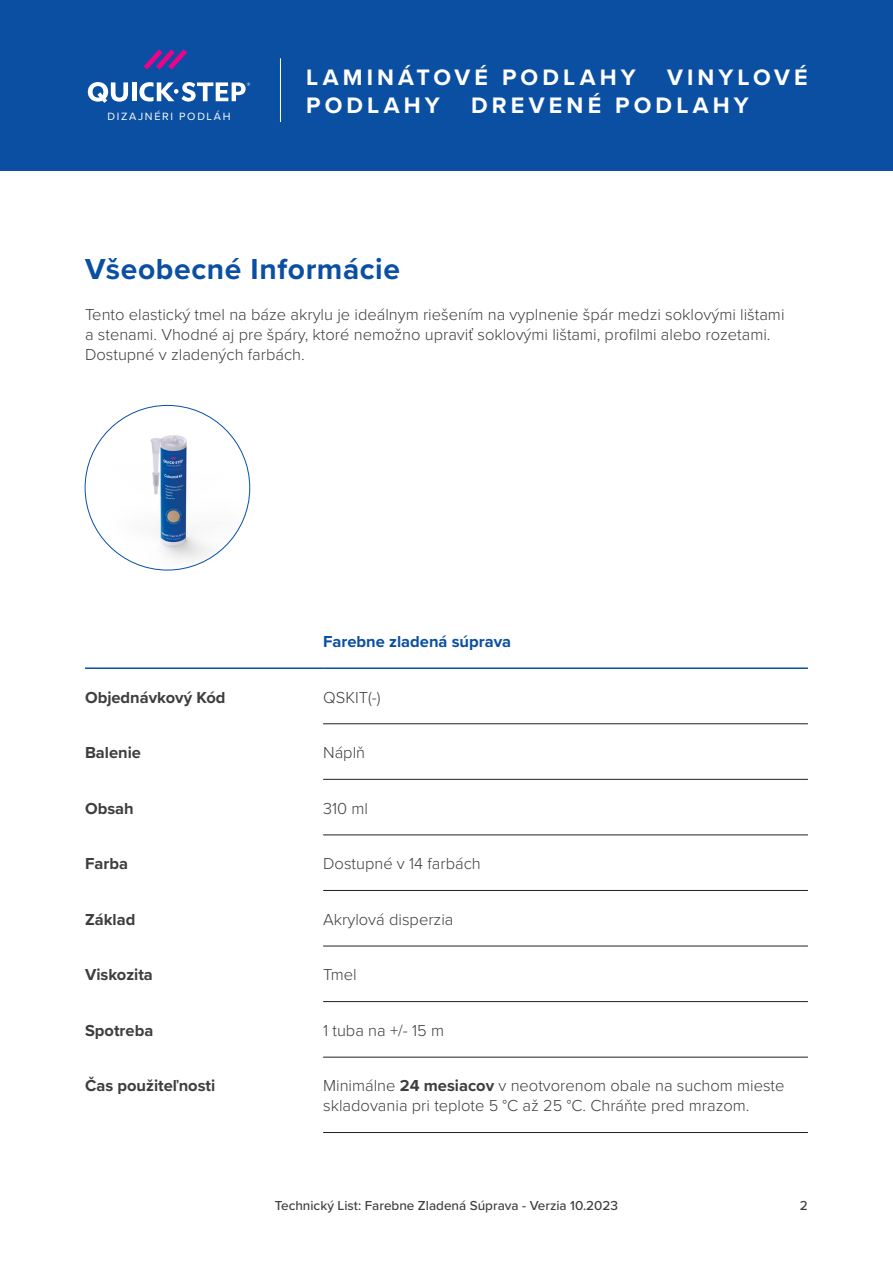
<style>
.page{position:relative;width:893px;height:1263px;background:#fff}
.page>*{position:absolute;margin:0;border:0;box-sizing:border-box;transform-origin:0 0}
.t1{font:700 30px "Proxima Nova";letter-spacing:.02em;color:#0a4fa2}
.Range{font:700 23.25px "Proxima Nova";letter-spacing:.175em;color:#fff}
.BodyText{font:300 16.5px/19.8px "Proxima Nova";color:#3e3e3f}
.Column-First{font:700 16.5px "Proxima Nova";color:#3e3e3f}
.Row-Header{font:700 16.5px "Proxima Nova";color:#0a4fa2}
.t2{font:500 13.5px "Proxima Nova";color:#3e3e3f}
.FloorDesigners{font:10.95px "Proxima Nova";letter-spacing:.15em;color:#fff}
.s1{font-weight:700}
</style>
<div class="page">
<div style="left:0;top:0;width:893px;height:170px;background:#0a4fa2"></div>
<hr style="left:280px;top:58px;width:1px;height:64px;background:#fff">
<svg style="left:144px;top:49px;width:43px;height:21px"></svg>
<svg style="left:88px;top:82px;width:40px;height:21px"></svg>
<hr style="left:132px;top:82px;width:4px;height:19px;background:#fff">
<svg style="left:139px;top:82px;width:111px;height:20px"></svg>
<img style="left:85px;top:405px;width:165px;height:165px;border-radius:82px">
<hr style="left:323px;top:723px;width:485px;height:1px;background:#231f20">
<hr style="left:323px;top:779px;width:485px;height:1px;background:#231f20">
<hr style="left:323px;top:835px;width:485px;height:1px;background:#231f20">
<hr style="left:323px;top:890px;width:485px;height:1px;background:#231f20">
<hr style="left:323px;top:946px;width:485px;height:1px;background:#231f20">
<hr style="left:323px;top:1001px;width:485px;height:1px;background:#231f20">
<hr style="left:323px;top:1057px;width:485px;height:1px;background:#231f20">
<hr style="left:323px;top:1132px;width:485px;height:1px;background:#231f20">
<hr style="left:323px;top:667px;width:485px;height:2px;background:#0a4fa2">
<hr style="left:85px;top:667px;width:238px;height:2px;background:#0a4fa2">
<p class="FloorDesigners" style="left:108px;top:108px;width:124px">DIZAJNÉRI PODLÁH</p>
<p class="Range" style="left:306px;top:60px;width:331px">LAMINÁTOVÉ PODLAHY</p>
<p class="Range" style="left:667px;top:60px;width:142px">VINYLOVÉ</p>
<p class="Range" style="left:306px;top:88px;width:135px">PODLAHY</p>
<p class="Range" style="left:471px;top:88px;width:279px">DREVENÉ PODLAHY</p>
<p class="t1" style="left:85px;top:246px;width:316px">Všeobecné Informácie</p>
<p class="BodyText" style="left:85px;top:304px;width:701px">Tento elastický tmel na báze akrylu je ideálnym riešením na vyplnenie špár medzi soklovými lištami a stenami. Vhodné aj pre špáry, ktoré nemožno upraviť soklovými lištami, profilmi alebo rozetami.<br>Dostupné v zladených farbách.</p>
<p class="Row-Header" style="left:323px;top:629px;width:189px">Farebne zladená súprava</p>
<p class="Column-First" style="left:85px;top:685px;width:142px">Objednávkový Kód</p>
<p class="BodyText" style="left:323px;top:686px;width:59px">QSKIT(-)</p>
<p class="Column-First" style="left:85px;top:740px;width:58px">Balenie</p>
<p class="BodyText" style="left:323px;top:742px;width:43px">Náplň</p>
<p class="Column-First" style="left:85px;top:796px;width:50px">Obsah</p>
<p class="BodyText" style="left:323px;top:797px;width:46px">310 ml</p>
<p class="Column-First" style="left:85px;top:851px;width:44px">Farba</p>
<p class="BodyText" style="left:323px;top:853px;width:159px">Dostupné v 14 farbách</p>
<p class="Column-First" style="left:85px;top:907px;width:52px">Základ</p>
<p class="BodyText" style="left:323px;top:908px;width:132px">Akrylová disperzia</p>
<p class="Column-First" style="left:85px;top:962px;width:69px">Viskozita</p>
<p class="BodyText" style="left:323px;top:964px;width:35px">Tmel</p>
<p class="Column-First" style="left:85px;top:1018px;width:70px">Spotreba</p>
<p class="BodyText" style="left:323px;top:1019px;width:122px">1 tuba na +/- 15 m</p>
<p class="Column-First" style="left:85px;top:1074px;width:132px">Čas použiteľnosti</p>
<p class="BodyText" style="left:323px;top:1075px;width:463px">Minimálne <span class="s1">24 mesiacov</span> v neotvorenom obale na suchom mieste skladovania pri teplote 5 °C až 25 °C. Chráňte pred mrazom.</p>
<p class="t2" style="left:275px;top:1195px;width:345px">Technický List: Farebne Zladená Súprava - Verzia 10.2023</p>
<p class="t2" style="left:800px;top:1195px;width:9px">2</p>
</div>
